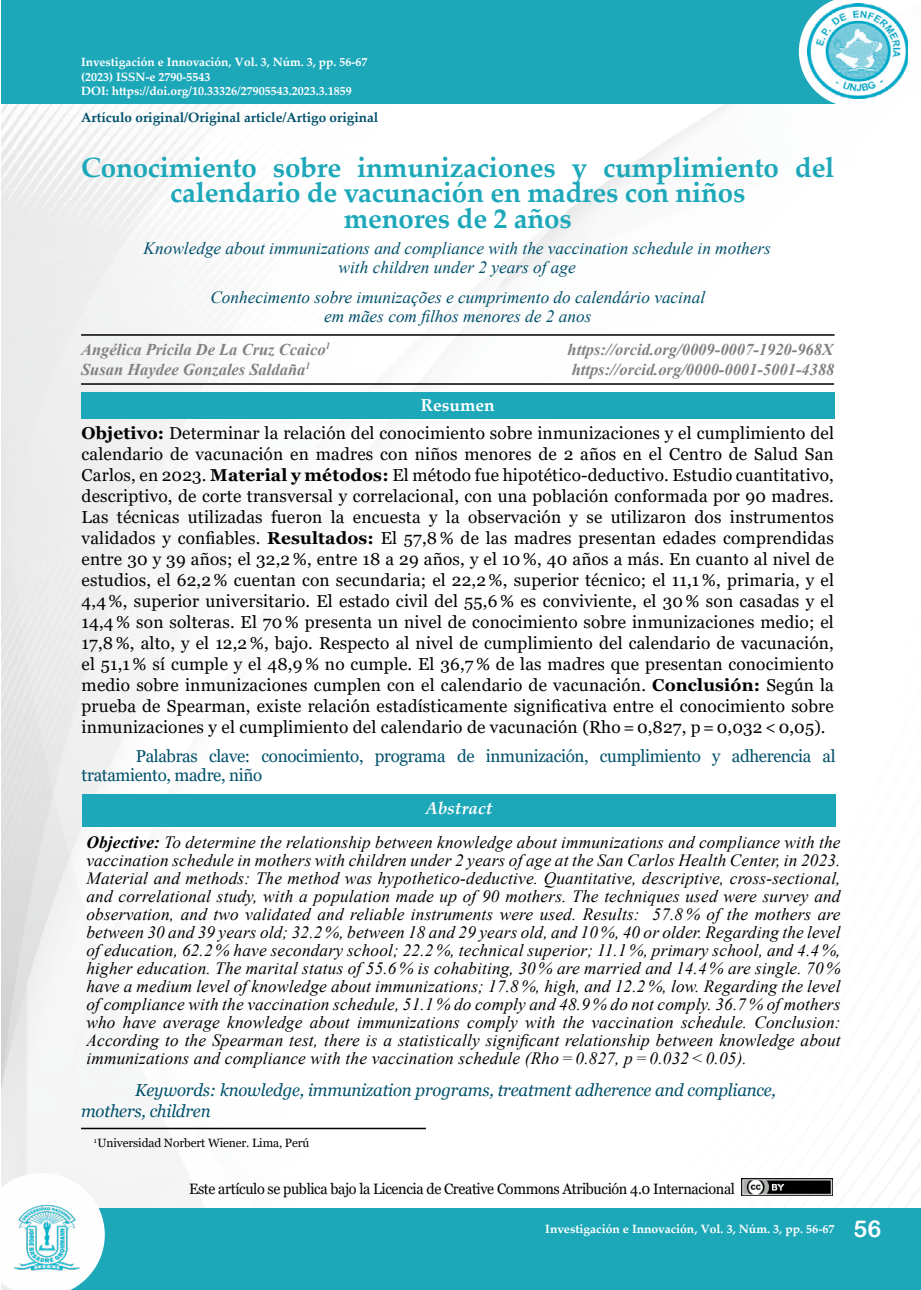
<style>
.page{position:relative;width:921px;height:1290px;background:#fff}
.page>*{position:absolute;margin:0;border:0;box-sizing:border-box;transform-origin:0 0}
.t1{font:700 27.75px/25.5px "Palatino Linotype";letter-spacing:-.01em;color:#1da8ba;text-align:center}
.t2{font:17.25px/21px "Georgia";letter-spacing:.01em;color:#020203;text-align:justify}
.t3{font:italic 17.25px/18px "Times New Roman";letter-spacing:.01em;color:#020203;text-align:justify}
.t4{font:italic 17.25px/19.5px "Times New Roman";color:#00506b;text-align:center}
.t5{font:17.25px/19.5px "Georgia";letter-spacing:-.02em;color:#00506b}
.t6{font:italic 17.25px/20.7px "Georgia";letter-spacing:-.01em;color:#00506b}
.t7{font:italic 700 17.25px "Palatino Linotype";color:#fff}
.t8{font:700 17.25px "Palatino Linotype";color:#fff}
.t9{font:italic 700 16.5px "Times New Roman";color:#818181}
.t10{font:15px "Georgia";letter-spacing:-.025em;color:#020203;scale:.96 1}
.t11{font:700 13.5px "Palatino Linotype";color:#00506b}
.t12{font:700 12px/14.4px "Palatino Linotype";color:#fff}
.t13{font:12px "Georgia";letter-spacing:-.01em;color:#020203}
.s1{font-weight:700}
.s2{font-family:"Arial Rounded MT Bold";font-weight:400;font-size:23.25px}
</style>
<div class="page">
<img style="left:2px;top:104px;width:834px;height:1104px">
<div style="left:50px;top:1208px;width:870px;height:82px;background:#1da8ba"></div>
<div style="left:1px;top:0;width:871px;height:104px;background:#1da8ba"></div>
<svg style="left:798px;top:0;width:110px;height:107px"></svg>
<hr style="left:81px;top:334px;width:753px;height:2px;background:#000">
<hr style="left:81px;top:383px;width:752px;height:2px;background:#000">
<img style="left:807px;top:3px;width:100px;height:95px">
<svg style="left:1px;top:1172px;width:104px;height:118px"></svg>
<img style="left:5px;top:1193px;width:89px;height:87px">
<hr style="left:81px;top:1127px;width:345px;height:2px;background:#000">
<img style="left:741px;top:1178px;width:91px;height:17px">
<div style="left:81px;top:392px;width:753px;height:26px;background:#1da8ba"></div>
<div style="left:82px;top:794px;width:753px;height:33px;background:#1da8ba"></div>
<p class="t12" style="left:81px;top:55px;width:288px">Investigación e Innovación, Vol. 3, Núm. 3, pp. 56-67 (2023) ISSN-e 2790-5543<br>DOI: https://doi.org/10.33326/27905543.2023.3.1859</p>
<p class="t11" style="left:81px;top:108px;width:299px">Artículo original/Original article/Artigo original</p>
<h1 class="t1" style="left:81px;top:154px;width:754px">Conocimiento sobre inmunizaciones y cumplimiento del calendario de vacunación en madres con niños<br>menores de 2 años</h1>
<p class="t4" style="left:144px;top:238px;width:628px">Knowledge about immunizations and compliance with the vaccination schedule in mothers with children under 2 years of age</p>
<p class="t4" style="left:210px;top:287px;width:496px">Conhecimento sobre imunizações e cumprimento do calendário vacinal em mães com filhos menores de 2 anos</p>
<p class="t9" style="left:81px;top:338px;width:251px">Angélica Pricila De La Cruz Ccaico<sup>1</sup></p>
<p class="t9" style="left:567px;top:338px;width:267px">https://orcid.org/0009-0007-1920-968X</p>
<p class="t9" style="left:81px;top:358px;width:230px">Susan Haydee Gonzales Saldaña<sup>1</sup></p>
<p class="t9" style="left:571px;top:358px;width:264px">https://orcid.org/0000-0001-5001-4388</p>
<p class="t8" style="left:421px;top:393px;width:75px">Resumen</p>
<p class="t2" style="left:82px;top:423px;width:753px"><span class="s1">Objetivo:</span> Determinar la relación del conocimiento sobre inmunizaciones y el cumplimiento del calendario de vacunación en madres con niños menores de 2 años en el Centro de Salud San Carlos, en 2023. <span class="s1">Material y métodos:</span> El método fue hipotético-deductivo. Estudio cuantitativo, descriptivo, de corte transversal y correlacional, con una población conformada por 90 madres.<br>Las técnicas utilizadas fueron la encuesta y la observación y se utilizaron dos instrumentos validados y confiables. <span class="s1">Resultados:</span> El 57,8 % de las madres presentan edades comprendidas entre 30 y 39 años; el 32,2 %, entre 18 a 29 años, y el 10 %, 40 años a más. En cuanto al nivel de estudios, el 62,2 % cuentan con secundaria; el 22,2 %, superior técnico; el 11,1 %, primaria, y el 4,4 %, superior universitario. El estado civil del 55,6 % es conviviente, el 30 % son casadas y el 14,4 % son solteras. El 70 % presenta un nivel de conocimiento sobre inmunizaciones medio; el 17,8 %, alto, y el 12,2 %, bajo. Respecto al nivel de cumplimiento del calendario de vacunación, el 51,1 % sí cumple y el 48,9 % no cumple. El 36,7 % de las madres que presentan conocimiento medio sobre inmunizaciones cumplen con el calendario de vacunación. <span class="s1">Conclusión:</span> Según la prueba de Spearman, existe relación estadísticamente significativa entre el conocimiento sobre inmunizaciones y el cumplimiento del calendario de vacunación (Rho=0,827, p=0,032&lt;0,05).</p>
<p class="t5" style="left:82px;top:746px;width:755px;text-indent:54px">Palabras clave: conocimiento, programa de inmunización, cumplimiento y adherencia al tratamiento, madre, niño</p>
<p class="t7" style="left:425px;top:796px;width:68px">Abstract</p>
<p class="t3" style="left:86px;top:833px;width:755px"><span class="s1">Objective:</span> To determine the relationship between knowledge about immunizations and compliance with the vaccination schedule in mothers with children under 2 years of age at the San Carlos Health Center, in 2023.<br>Material and methods: The method was hypothetico-deductive. Quantitative, descriptive, cross-sectional, and correlational study, with a population made up of 90 mothers. The techniques used were survey and observation, and two validated and reliable instruments were used. Results: 57.8 % of the mothers are between 30 and 39 years old; 32.2 %, between 18 and 29 years old, and 10 %, 40 or older. Regarding the level of education, 62.2 % have secondary school; 22.2 %, technical superior; 11.1 %, primary school, and 4.4 %, higher education. The marital status of 55.6 % is cohabiting, 30 % are married and 14.4 % are single. 70 % have a medium level of knowledge about immunizations; 17.8 %, high, and 12.2 %, low. Regarding the level of compliance with the vaccination schedule, 51.1 % do comply and 48.9 % do not comply. 36.7 % of mothers who have average knowledge about immunizations comply with the vaccination schedule. Conclusion:<br>According to the Spearman test, there is a statistically significant relationship between knowledge about immunizations and compliance with the vaccination schedule (Rho=0.827, p=0.032&lt;0.05).</p>
<p class="t6" style="left:81px;top:1079px;width:696px;text-indent:54px">Keywords: knowledge, immunization programs, treatment adherence and compliance, mothers, children</p>
<p class="t13" style="left:94px;top:1135px;width:217px"><sup>1</sup>Universidad Norbert Wiener. Lima, Perú</p>
<p class="t10" style="left:189px;top:1179px;width:570px">Este artículo se publica bajo la Licencia de Creative Commons Atribución 4.0 Internacional</p>
<p class="t12" style="left:545px;top:1221px;width:337px">Investigación e Innovación, Vol. 3, Núm. 3, pp. 56-67 <span class="s2">56</span></p>
</div>
